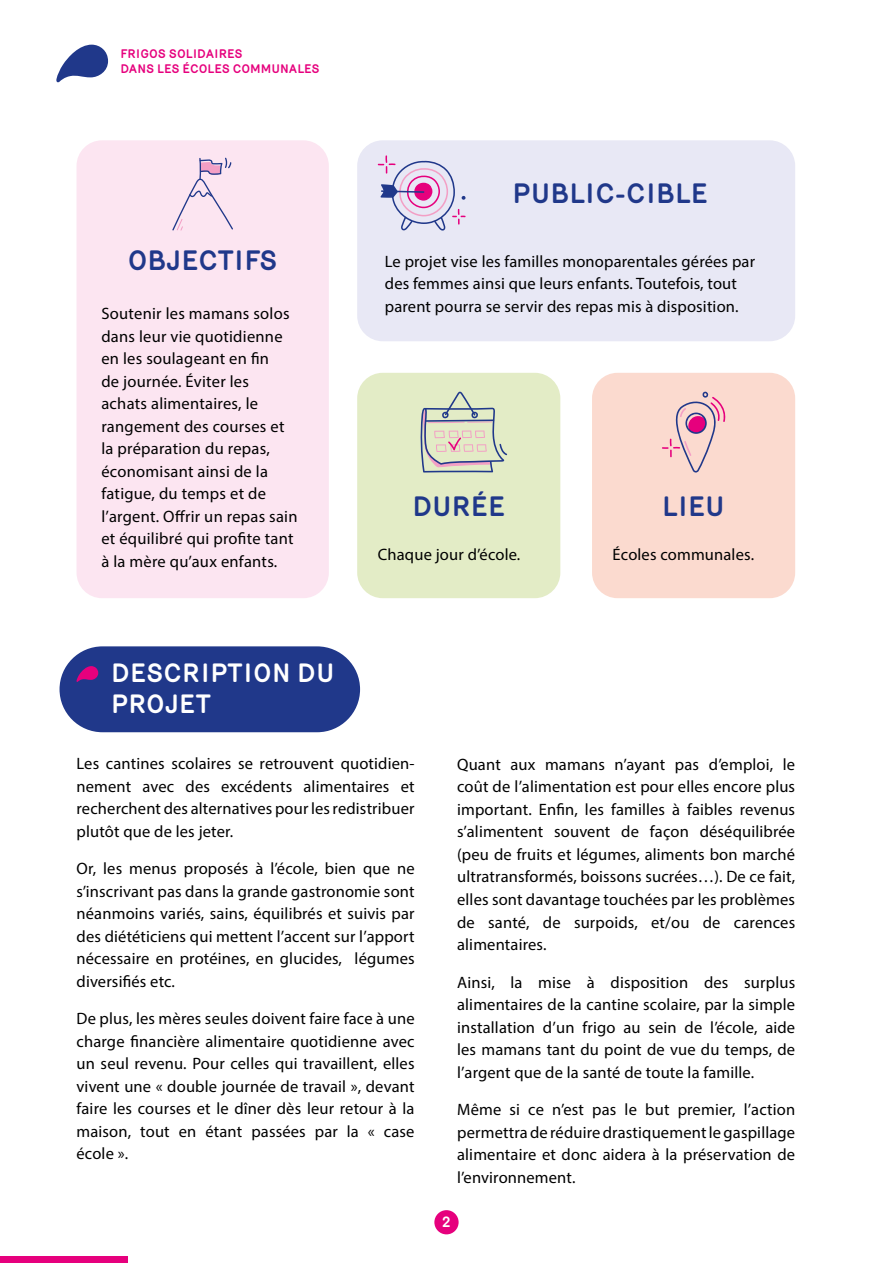
<style>
.page{position:relative;width:893px;height:1263px;background:#fff}
.page>*{position:absolute;margin:0;border:0;box-sizing:border-box;transform-origin:0 0}
.t1{font:700 27px "Mercury";color:#20388a}
.t2{font:700 25.5px/30.6px "Mercury";letter-spacing:.01em;color:#fff}
.t3{font:16.5px/22.5px "Myriad Pro";letter-spacing:.01em;color:#000;text-align:justify}
.t4{font:700 15px "Mercury";color:#fff}
.t5{font:700 12px/14.4px "Mercury";color:#e6007d}
</style>
<div class="page">
<div style="left:0;top:1256px;width:128px;height:7px;background:#e6007d"></div>
<div style="left:434px;top:1210px;width:25px;height:24px;background:#e6007d;border-radius:50%"></div>
<svg style="left:56px;top:45px;width:52px;height:37px"></svg>
<div style="left:77px;top:140px;width:252px;height:458px;background:#fce5f1;border-radius:26px"></div>
<div style="left:357px;top:140px;width:438px;height:201px;background:#e8e8f5;border-radius:26px"></div>
<svg style="left:172px;top:158px;width:61px;height:73px"></svg>
<svg style="left:378px;top:155px;width:88px;height:76px"></svg>
<div style="left:357px;top:373px;width:203px;height:225px;background:#e3ecc6;border-radius:26px"></div>
<svg style="left:420px;top:392px;width:87px;height:80px"></svg>
<div style="left:592px;top:373px;width:203px;height:225px;background:#fbdacf;border-radius:26px"></div>
<svg style="left:662px;top:391px;width:64px;height:81px"></svg>
<div style="left:60px;top:646px;width:300px;height:86px;background:#20388a;border-radius:43px"></div>
<svg style="left:76px;top:666px;width:22px;height:16px"></svg>
<p class="t5" style="left:120px;top:47px;width:201px">FRIGOS SOLIDAIRES<br>DANS LES ÉCOLES COMMUNALES</p>
<h1 class="t1" style="left:128px;top:244px;width:152px">OBJECTIFS</h1>
<p class="t3" style="left:101px;top:302px;width:198px;text-align:left">Soutenir les mamans solos dans leur vie quotidienne en les soulageant en fin<br>de journée. Éviter les achats alimentaires, le rangement des courses et la préparation du repas, économisant ainsi de la fatigue, du temps et de l’argent. Offrir un repas sain et équilibré qui profite tant à la mère qu’aux enfants.</p>
<h2 class="t2" style="left:111px;top:657px;width:225px">DESCRIPTION DU<br>PROJET</h2>
<h1 class="t1" style="left:512px;top:178px;width:197px">PUBLIC-CIBLE</h1>
<p class="t3" style="left:385px;top:249px;width:372px;text-align:left">Le projet vise les familles monoparentales gérées par des femmes ainsi que leurs enfants. Toutefois, tout parent pourra se servir des repas mis à disposition.</p>
<h1 class="t1" style="left:412px;top:491px;width:94px">DURÉE</h1>
<p class="t3" style="left:378px;top:543px;width:144px">Chaque jour d’école.</p>
<h1 class="t1" style="left:662px;top:491px;width:64px">LIEU</h1>
<p class="t3" style="left:613px;top:543px;width:143px">Écoles communales.</p>
<p class="t3" style="left:77px;top:752px;width:340px">Les cantines scolaires se retrouvent quotidien&shy;nement avec des excédents alimentaires et recherchent des alternatives pour les redistribuer plutôt que de les jeter.</p>
<p class="t3" style="left:77px;top:857px;width:340px">Or, les menus proposés à l’école, bien que ne s’inscrivant pas dans la grande gastronomie sont néanmoins variés, sains, équilibrés et suivis par des diététiciens qui mettent l’accent sur l’apport nécessaire en protéines, en glucides, légumes diversifiés etc.</p>
<p class="t3" style="left:77px;top:1007px;width:340px">De plus, les mères seules doivent faire face à une charge financière alimentaire quotidienne avec un seul revenu. Pour celles qui travaillent, elles vivent une « double journée de travail », devant faire les courses et le dîner dès leur retour à la maison, tout en étant passées par la « case école ».</p>
<p class="t3" style="left:457px;top:753px;width:340px">Quant aux mamans n’ayant pas d’emploi, le coût de l’alimentation est pour elles encore plus important. Enfin, les familles à faibles revenus s’alimentent souvent de façon déséquilibrée (peu de fruits et légumes, aliments bon marché ultratransformés, boissons sucrées…). De ce fait, elles sont davantage touchées par les problèmes de santé, de surpoids, et/ou de carences alimentaires.</p>
<p class="t3" style="left:457px;top:970px;width:340px">Ainsi, la mise à disposition des surplus alimentaires de la cantine scolaire, par la simple installation d’un frigo au sein de l’école, aide les mamans tant du point de vue du temps, de l’argent que de la santé de toute la famille.</p>
<p class="t3" style="left:457px;top:1098px;width:340px">Même si ce n’est pas le but premier, l’action permettra de réduire drastiquement le gaspillage alimentaire et donc aidera à la préservation de l’environnement.</p>
<p class="t4" style="left:442px;top:1213px;width:10px">2</p>
</div>
